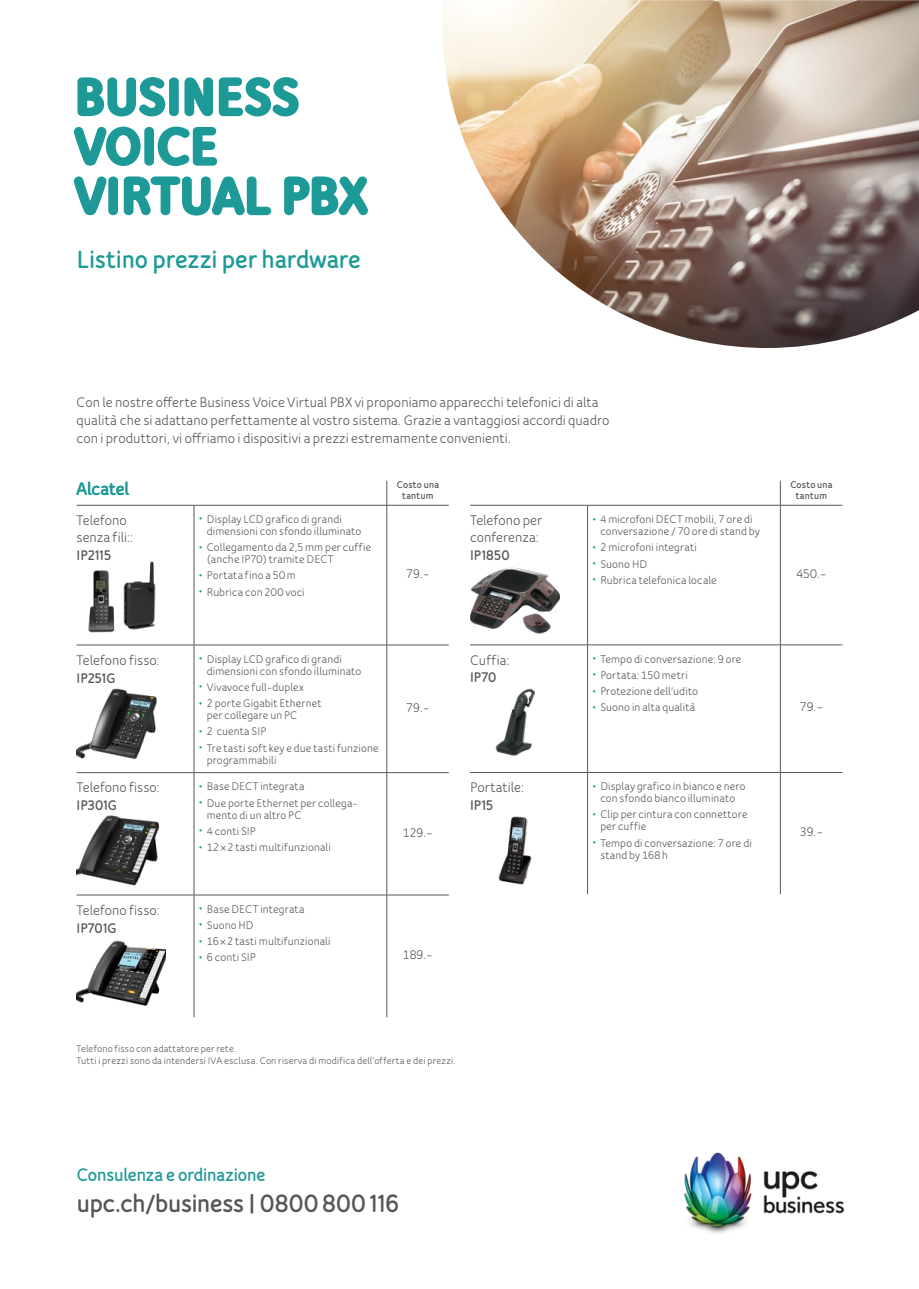
<style>
.page{position:relative;width:919px;height:1289px;background:#fff}
.page>*{position:absolute;margin:0;border:0;box-sizing:border-box;transform-origin:0 0}
.t1{font:900 60px/49.5px "Bloom Speak Title";letter-spacing:-.005em;color:#1d9a98}
.t2{font:800 27px "Bloom Speak Title";color:#565655}
.Lead_18_19{font:800 27px "Bloom Speak Body";letter-spacing:-.005em;color:#1d9a98}
.t3{font:800 19.5px "Bloom Speak Title";letter-spacing:-.01em;color:#249b98}
.Zwischentitel_13pt_h{font:800 19.5px "Bloom Speak Title";letter-spacing:-.005em;color:#1d9a98}
.Grund_10_11{font:500 15px/17.7px "Bloom Speak Body";color:#565655}
.Preis{font:500 13.5px "Bloom Speak Body";color:#565655}
.t4{font:500 12px/12px "Bloom Speak Body";letter-spacing:.01em;color:#565655}
.Fussnote{font:500 10.5px/12px "Bloom Speak Body";letter-spacing:.015em;color:#565655}
.Tab_Kopf_7pt_klein{font:800 10.5px/10.5px "Bloom Speak Title";letter-spacing:.025em;color:#565655;text-align:center}
.s1{font-family:"Bloom Speak Title";font-weight:800}
.s2{font-family:"Bloom Speak OT";font-weight:800;font-size:21px;color:#1d9a98}
</style>
<div class="page">
<img style="left:442px;top:0;width:476px;height:348px">
<img style="left:684px;top:1152px;width:161px;height:81px">
<svg style="left:780px;top:480px;width:1px;height:25px"></svg>
<hr style="left:470px;top:505px;width:117px;height:1px;background:#565655">
<hr style="left:587px;top:505px;width:193px;height:1px;background:#565655">
<hr style="left:780px;top:505px;width:62px;height:1px;background:#565655">
<hr style="left:587px;top:505px;width:1px;height:139px;background:#565655">
<hr style="left:780px;top:505px;width:1px;height:139px;background:#565655">
<hr style="left:470px;top:644px;width:117px;height:1px;background:#565655">
<hr style="left:587px;top:644px;width:193px;height:1px;background:#565655">
<hr style="left:587px;top:645px;width:1px;height:127px;background:#565655">
<hr style="left:780px;top:644px;width:62px;height:1px;background:#565655">
<hr style="left:780px;top:645px;width:1px;height:127px;background:#565655">
<hr style="left:470px;top:772px;width:117px;height:1px;background:#565655">
<hr style="left:587px;top:772px;width:193px;height:1px;background:#565655">
<hr style="left:587px;top:772px;width:1px;height:122px;background:#565655">
<hr style="left:780px;top:772px;width:62px;height:1px;background:#565655">
<hr style="left:780px;top:772px;width:1px;height:122px;background:#565655">
<img style="left:470px;top:568px;width:89px;height:66px">
<img style="left:495px;top:688px;width:39px;height:68px">
<img style="left:498px;top:816px;width:34px;height:69px">
<hr style="left:194px;top:505px;width:1px;height:139px;background:#565655">
<hr style="left:386px;top:505px;width:1px;height:139px;background:#565655">
<hr style="left:77px;top:644px;width:117px;height:1px;background:#565655">
<hr style="left:194px;top:644px;width:193px;height:1px;background:#565655">
<hr style="left:194px;top:645px;width:1px;height:127px;background:#565655">
<hr style="left:387px;top:644px;width:62px;height:1px;background:#565655">
<hr style="left:386px;top:645px;width:1px;height:127px;background:#565655">
<hr style="left:77px;top:772px;width:117px;height:1px;background:#565655">
<hr style="left:194px;top:772px;width:193px;height:1px;background:#565655">
<hr style="left:194px;top:772px;width:1px;height:122px;background:#565655">
<hr style="left:387px;top:772px;width:62px;height:1px;background:#565655">
<hr style="left:386px;top:772px;width:1px;height:122px;background:#565655">
<hr style="left:77px;top:894px;width:117px;height:1px;background:#565655">
<hr style="left:194px;top:894px;width:193px;height:1px;background:#565655">
<hr style="left:194px;top:895px;width:1px;height:122px;background:#565655">
<hr style="left:387px;top:894px;width:62px;height:1px;background:#565655">
<hr style="left:386px;top:895px;width:1px;height:122px;background:#565655">
<svg style="left:386px;top:480px;width:1px;height:25px"></svg>
<hr style="left:77px;top:505px;width:117px;height:1px;background:#565655">
<hr style="left:194px;top:505px;width:193px;height:1px;background:#565655">
<hr style="left:387px;top:505px;width:62px;height:1px;background:#565655">
<img style="left:88px;top:561px;width:68px;height:72px">
<img style="left:77px;top:688px;width:80px;height:70px">
<img style="left:77px;top:815px;width:83px;height:71px">
<img style="left:77px;top:940px;width:89px;height:66px">
<h1 class="t1" style="left:74px;top:72px;width:294px">BUSINESS<br>VOICE<br>VIRTUAL PBX</h1>
<p class="Lead_18_19" style="left:77px;top:243px;width:286px">Listino prezzi per hardware</p>
<p class="Grund_10_11" style="left:77px;top:393px;width:534px">Con le nostre offerte Business Voice Virtual PBX vi proponiamo apparecchi telefonici di alta qualità che si adattano perfettamente al vostro sistema. Grazie a vantaggiosi accordi quadro con i produttori, vi offriamo i dispositivi a prezzi estremamente convenienti.</p>
<p class="Zwischentitel_13pt_h" style="left:77px;top:477px;width:54px">Alcatel</p>
<p class="Grund_10_11" style="left:77px;top:511px;width:58px">Telefono senza fili::<br><span class="s1">IP2115</span></p>
<p class="t4" style="left:207px;top:513px;width:156px;text-indent:-9px"><span class="s2">·</span> Display LCD grafico di grandi dimensioni con sfondo illuminato</p>
<p class="t4" style="left:207px;top:541px;width:166px;text-indent:-9px"><span class="s2">·</span> Collegamento da 2,5mm per cuffie (anche IP70) tramite DECT</p>
<p class="t4" style="left:198px;top:569px;width:99px"><span class="s2">·</span> Portata fino a 50m</p>
<p class="t4" style="left:198px;top:586px;width:108px"><span class="s2">·</span> Rubrica con 200 voci</p>
<p class="Tab_Kopf_7pt_klein" style="left:397px;top:479px;width:44px">Costo una tantum</p>
<p class="Preis" style="left:406px;top:566px;width:25px">79.–</p>
<p class="Grund_10_11" style="left:470px;top:512px;width:74px">Telefono per conferenza:<br><span class="s1">IP1850</span></p>
<p class="t4" style="left:600px;top:513px;width:161px;text-indent:-9px"><span class="s2">·</span> 4 microfoni DECT mobili, 7 ore di conversazione / 70 ore di stand by</p>
<p class="t4" style="left:591px;top:541px;width:106px"><span class="s2">·</span> 2 microfoni integrati</p>
<p class="t4" style="left:591px;top:557px;width:57px"><span class="s2">·</span> Suono HD</p>
<p class="t4" style="left:591px;top:574px;width:126px"><span class="s2">·</span> Rubrica telefonica locale</p>
<p class="Tab_Kopf_7pt_klein" style="left:790px;top:479px;width:44px">Costo una tantum</p>
<p class="Preis" style="left:796px;top:566px;width:32px">450.–</p>
<p class="Grund_10_11" style="left:77px;top:651px;width:85px">Telefono fisso:<br><span class="s1">IP251G</span></p>
<p class="t4" style="left:207px;top:652px;width:156px;text-indent:-9px"><span class="s2">·</span> Display LCD grafico di grandi dimensioni con sfondo illuminato</p>
<p class="t4" style="left:198px;top:681px;width:107px"><span class="s2">·</span> Vivavoce full-duplex</p>
<p class="t4" style="left:207px;top:697px;width:116px;text-indent:-9px"><span class="s2">·</span> 2 porte Gigabit Ethernet per collegare un PC</p>
<p class="t4" style="left:198px;top:725px;width:69px"><span class="s2">·</span> 2 cuenta SIP</p>
<p class="t4" style="left:207px;top:741px;width:173px;text-indent:-9px"><span class="s2">·</span> Tre tasti soft key e due tasti funzione programmabili</p>
<p class="Grund_10_11" style="left:77px;top:778px;width:85px">Telefono fisso:<br><span class="s1">IP301G</span></p>
<p class="t4" style="left:198px;top:780px;width:108px"><span class="s2">·</span> Base DECT integrata</p>
<p class="t4" style="left:207px;top:796px;width:153px;text-indent:-9px"><span class="s2">·</span> Due porte Ethernet per collega&shy;mento di un altro PC</p>
<p class="t4" style="left:198px;top:825px;width:59px"><span class="s2">·</span> 4 conti SIP</p>
<p class="t4" style="left:198px;top:841px;width:134px"><span class="s2">·</span> 12×2 tasti multifunzionali</p>
<p class="Preis" style="left:406px;top:699px;width:25px">79.–</p>
<p class="Preis" style="left:403px;top:824px;width:32px">129.–</p>
<p class="Grund_10_11" style="left:77px;top:901px;width:85px">Telefono fisso:<br><span class="s1">IP701G</span></p>
<p class="t4" style="left:198px;top:902px;width:108px"><span class="s2">·</span> Base DECT integrata</p>
<p class="t4" style="left:198px;top:919px;width:57px"><span class="s2">·</span> Suono HD</p>
<p class="t4" style="left:198px;top:935px;width:134px"><span class="s2">·</span> 16×2 tasti multifunzionali</p>
<p class="t4" style="left:198px;top:951px;width:59px"><span class="s2">·</span> 6 conti SIP</p>
<p class="Preis" style="left:403px;top:946px;width:32px">189.–</p>
<p class="Grund_10_11" style="left:470px;top:651px;width:41px">Cuffia:<br><span class="s1">IP70</span></p>
<p class="t4" style="left:591px;top:652px;width:151px"><span class="s2">·</span> Tempo di conversazione: 9 ore</p>
<p class="t4" style="left:591px;top:669px;width:97px"><span class="s2">·</span> Portata: 150 metri</p>
<p class="t4" style="left:591px;top:685px;width:108px"><span class="s2">·</span> Protezione dell’udito</p>
<p class="t4" style="left:591px;top:701px;width:105px"><span class="s2">·</span> Suono in alta qualità</p>
<p class="Preis" style="left:799px;top:699px;width:25px">79.–</p>
<p class="Grund_10_11" style="left:470px;top:778px;width:56px">Portatile:<br><span class="s1">IP15</span></p>
<p class="t4" style="left:591px;top:780px;width:155px;text-align:center"><span class="s2">·</span> Display grafico in bianco e nero con sfondo bianco illuminato</p>
<p class="t4" style="left:600px;top:808px;width:149px;text-indent:-9px"><span class="s2">·</span> Clip per cintura con connettore per cuffie</p>
<p class="t4" style="left:600px;top:836px;width:153px;text-indent:-9px"><span class="s2">·</span> Tempo di conversazione: 7 ore di stand by 168h</p>
<p class="Preis" style="left:799px;top:824px;width:25px">39.–</p>
<p class="Fussnote" style="left:77px;top:1042px;width:380px">Telefono fisso con adattatore per rete.<br>Tutti i prezzi sono da intendersi IVA esclusa. Con riserva di modifica dell’offerta e dei prezzi.</p>
<p class="t3" style="left:77px;top:1162px;width:190px">Consulenza e ordinazione</p>
<p class="t2" style="left:77px;top:1187px;width:324px">upc.ch/business | 0800800116</p>
</div>
